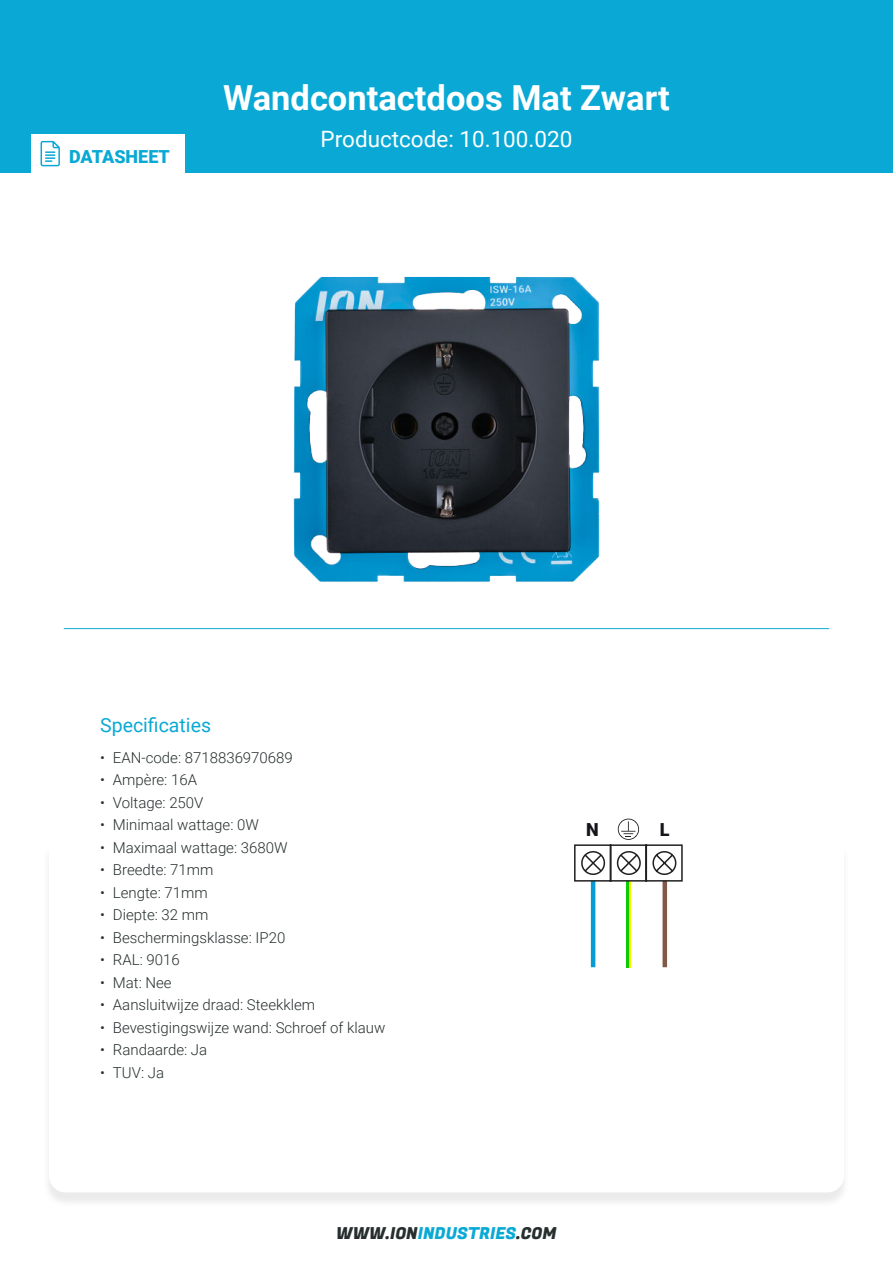
<style>
.page{position:relative;width:893px;height:1263px;background:#fff}
.page>*{position:absolute;margin:0;border:0;box-sizing:border-box;transform-origin:0 0}
.t1{font:700 34.5px "Roboto";color:#fff}
.t2{font:22.5px "Roboto";color:#fff}
.t3{font:19.5px "Roboto";color:#0aa9d5}
.t4{font:900 18px "Roboto";color:#0aa9d5}
.t5{font:900 18px "Roboto";color:#17151a}
.t6{font:16.5px "Fugaz One";color:#262f2e}
.t7{font:300 15px "Roboto";color:#262f2e}
.s1{color:#0aa9d5}
</style>
<div class="page">
<div style="left:0;top:0;width:893px;height:173px;background:#0aa9d5"></div>
<div style="left:43px;top:839px;width:807px;height:368px;background:#f3f3f3"></div>
<div style="left:49px;top:836px;width:795px;height:356px;background:#fff;border-radius:17px"></div>
<div style="left:31px;top:134px;width:154px;height:41px;background:#fff"></div>
<svg style="left:41px;top:141px;width:19px;height:25px"></svg>
<hr style="left:64px;top:628px;width:765px;height:1px;background:#0aa9d5">
<img style="left:293px;top:276px;width:307px;height:306px">
<hr style="left:629px;top:881px;width:2px;height:86px;background:#ffed00">
<hr style="left:627px;top:881px;width:2px;height:86px;background:#0acc00">
<hr style="left:663px;top:881px;width:4px;height:86px;background:#825947">
<hr style="left:591px;top:881px;width:4px;height:86px;background:#089bd6">
<svg style="left:574px;top:819px;width:109px;height:63px"></svg>
<h1 class="t1" style="left:223px;top:78px;width:448px">Wandcontactdoos Mat Zwart</h1>
<p class="t4" style="left:69px;top:146px;width:102px">DATASHEET</p>
<h2 class="t2" style="left:321px;top:126px;width:253px">Productcode: 10.100.020</h2>
<h3 class="t3" style="left:100px;top:711px;width:112px">Specificaties</h3>
<p class="t7" style="left:100px;top:751px;width:194px">• EAN-code: 8718836970689</p>
<p class="t7" style="left:100px;top:774px;width:98px">• Ampère: 16A</p>
<p class="t7" style="left:100px;top:796px;width:105px">• Voltage: 250V</p>
<p class="t7" style="left:100px;top:819px;width:160px">• Minimaal wattage: 0W</p>
<p class="t7" style="left:100px;top:841px;width:189px">• Maximaal wattage: 3680W</p>
<p class="t7" style="left:100px;top:864px;width:115px">• Breedte: 71mm</p>
<p class="t7" style="left:100px;top:886px;width:109px">• Lengte: 71mm</p>
<p class="t7" style="left:100px;top:909px;width:110px">• Diepte: 32 mm</p>
<p class="t7" style="left:100px;top:931px;width:187px">• Beschermingsklasse: IP20</p>
<p class="t7" style="left:100px;top:954px;width:81px">• RAL: 9016</p>
<p class="t7" style="left:100px;top:976px;width:73px">• Mat: Nee</p>
<p class="t7" style="left:100px;top:999px;width:217px">• Aansluitwijze draad: Steekklem</p>
<p class="t7" style="left:100px;top:1021px;width:287px">• Bevestigingswijze wand: Schroef of klauw</p>
<p class="t7" style="left:100px;top:1044px;width:109px">• Randaarde: Ja</p>
<p class="t7" style="left:100px;top:1066px;width:65px">• TUV: Ja</p>
<p class="t5" style="left:586px;top:819px;width:14px">N</p>
<p class="t6" style="left:336px;top:1223px;width:222px">WWW.ION<span class="s1">INDUSTRIES</span>.COM</p>
<p class="t5" style="left:660px;top:819px;width:11px">L</p>
</div>
